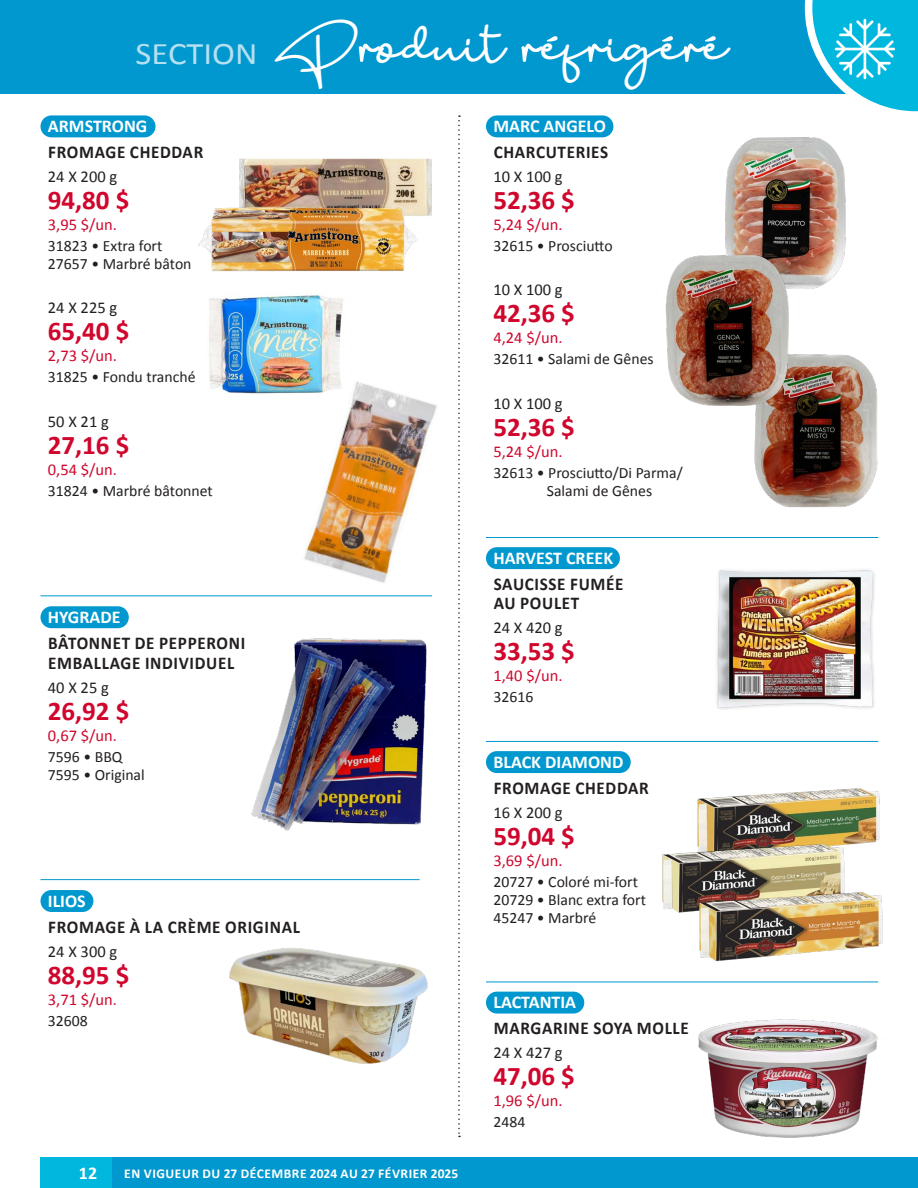
<style>
.page{position:relative;width:918px;height:1188px;background:#fff}
.page>*{position:absolute;margin:0;border:0;box-sizing:border-box;transform-origin:0 0}
.t1{font:36px "The Bohemian Free";color:#fff;scale:1.1 1}
.t2{font:700 27px "Calibri";color:#d0062d}
.t3{font:700 18px/19.5px "Calibri";letter-spacing:.04em;color:#231f20;scale:.95 1}
.t4{font:700 18px "Calibri";color:#fff}
.t5{font:16.5px "Calibri";color:#d0062d}
.t6{font:16.5px "Calibri";color:#231f20}
.t7{font:15.75px "Calibri";color:#231f20}
.t8{font:700 13.5px "Calibri";letter-spacing:.04em;color:#fff}
.s1{font-family:"I Love Glitter";font-size:46.2px}
</style>
<div class="page">
<img style="left:251px;top:638px;width:176px;height:193px">
<div style="left:41px;top:115px;width:115px;height:22px;background:#0098ce;border-radius:11px"></div>
<svg style="left:458px;top:115px;width:2px;height:1022px"></svg>
<div style="left:0;top:0;width:918px;height:93px;background:#0098ce"></div>
<svg style="left:805px;top:0;width:113px;height:112px"></svg>
<svg style="left:547px;top:36px;width:11px;height:6px"></svg>
<svg style="left:662px;top:36px;width:11px;height:6px"></svg>
<svg style="left:705px;top:36px;width:11px;height:6px"></svg>
<div style="left:41px;top:606px;width:88px;height:22px;background:#0098ce;border-radius:11px"></div>
<hr style="left:40px;top:595px;width:392px;height:1px;background:#0098ce">
<img style="left:209px;top:295px;width:134px;height:100px">
<div style="left:41px;top:890px;width:52px;height:22px;background:#0098ce;border-radius:11px"></div>
<hr style="left:40px;top:879px;width:380px;height:1px;background:#0098ce">
<img style="left:229px;top:948px;width:199px;height:116px">
<div style="left:486px;top:115px;width:127px;height:22px;background:#0098ce;border-radius:11px"></div>
<img style="left:754px;top:354px;width:124px;height:154px">
<img style="left:725px;top:137px;width:121px;height:152px">
<img style="left:665px;top:251px;width:127px;height:157px">
<div style="left:486px;top:547px;width:134px;height:22px;background:#0098ce;border-radius:11px"></div>
<div style="left:486px;top:751px;width:145px;height:22px;background:#0098ce;border-radius:11px"></div>
<div style="left:486px;top:992px;width:98px;height:22px;background:#0098ce;border-radius:11px"></div>
<hr style="left:486px;top:537px;width:392px;height:1px;background:#0098ce">
<hr style="left:486px;top:741px;width:392px;height:1px;background:#0098ce">
<hr style="left:486px;top:982px;width:392px;height:1px;background:#0098ce">
<img style="left:717px;top:570px;width:158px;height:139px">
<img style="left:301px;top:380px;width:136px;height:203px">
<img style="left:239px;top:158px;width:193px;height:58px">
<img style="left:198px;top:203px;width:222px;height:68px">
<img style="left:698px;top:1019px;width:180px;height:119px">
<img style="left:697px;top:788px;width:183px;height:57px">
<img style="left:662px;top:845px;width:183px;height:68px">
<img style="left:697px;top:891px;width:186px;height:71px">
<div style="left:109px;top:1158px;width:809px;height:30px;background:#0098ce"></div>
<div style="left:40px;top:1158px;width:72px;height:30px;background:#00b7dd"></div>
<p class="t1" style="left:136px;top:25px;width:544px"><sub>SECTION</sub> <sub>P</sub><span class="s1">r</span>oduit <span class="s1">r</span>éf<span class="s1">r</span>igé<span class="s1">r</span>é</p>
<p class="t4" style="left:48px;top:114px;width:101px">ARMSTRONG</p>
<p class="t3" style="left:48px;top:142px;width:165px">FROMAGE CHEDDAR</p>
<p class="t6" style="left:48px;top:166px;width:71px">24 X 200 g</p>
<p class="t2" style="left:48px;top:183px;width:83px">94,80 $</p>
<p class="t5" style="left:48px;top:214px;width:71px">3,95 $/un.</p>
<p class="t7" style="left:48px;top:236px;width:116px">31823 • Extra fort</p>
<p class="t7" style="left:48px;top:254px;width:145px">27657 • Marbré bâton</p>
<p class="t6" style="left:48px;top:298px;width:71px">24 X 225 g</p>
<p class="t2" style="left:48px;top:314px;width:83px">65,40 $</p>
<p class="t5" style="left:48px;top:346px;width:71px">2,73 $/un.</p>
<p class="t7" style="left:48px;top:367px;width:149px">31825 • Fondu tranché</p>
<p class="t6" style="left:48px;top:411px;width:62px">50 X 21 g</p>
<p class="t2" style="left:48px;top:427px;width:83px">27,16 $</p>
<p class="t5" style="left:48px;top:459px;width:71px">0,54 $/un.</p>
<p class="t7" style="left:48px;top:481px;width:167px">31824 • Marbré bâtonnet</p>
<p class="t4" style="left:48px;top:605px;width:74px">HYGRADE</p>
<p class="t3" style="left:48px;top:633px;width:209px">BÂTONNET DE PEPPERONI<br>EMBALLAGE INDIVIDUEL</p>
<p class="t6" style="left:48px;top:677px;width:62px">40 X 25 g</p>
<p class="t2" style="left:48px;top:693px;width:83px">26,92 $</p>
<p class="t5" style="left:48px;top:725px;width:71px">0,67 $/un.</p>
<p class="t7" style="left:48px;top:746px;width:76px">7596 • BBQ</p>
<p class="t7" style="left:48px;top:764px;width:98px">7595 • Original</p>
<p class="t4" style="left:48px;top:889px;width:39px">ILIOS</p>
<p class="t3" style="left:48px;top:917px;width:266px">FROMAGE À LA CRÈME ORIGINAL</p>
<p class="t6" style="left:48px;top:941px;width:71px">24 X 300 g</p>
<p class="t2" style="left:48px;top:958px;width:83px">88,95 $</p>
<p class="t5" style="left:48px;top:989px;width:71px">3,71 $/un.</p>
<p class="t7" style="left:48px;top:1011px;width:41px">32608</p>
<p class="t4" style="left:79px;top:1161px;width:20px">12</p>
<p class="t8" style="left:124px;top:1165px;width:335px">EN VIGUEUR DU 27 DÉCEMBRE 2024 AU 27 FÉVRIER 2025</p>
<p class="t4" style="left:493px;top:114px;width:114px">MARC ANGELO</p>
<p class="t3" style="left:494px;top:142px;width:122px">CHARCUTERIES</p>
<p class="t6" style="left:493px;top:166px;width:71px">10 X 100 g</p>
<p class="t2" style="left:493px;top:183px;width:83px">52,36 $</p>
<p class="t5" style="left:493px;top:214px;width:71px">5,24 $/un.</p>
<p class="t7" style="left:493px;top:236px;width:121px">32615 • Prosciutto</p>
<p class="t6" style="left:493px;top:280px;width:71px">10 X 100 g</p>
<p class="t2" style="left:493px;top:296px;width:83px">42,36 $</p>
<p class="t5" style="left:493px;top:328px;width:71px">4,24 $/un.</p>
<p class="t7" style="left:493px;top:349px;width:162px">32611 • Salami de Gênes</p>
<p class="t6" style="left:493px;top:393px;width:71px">10 X 100 g</p>
<p class="t2" style="left:493px;top:409px;width:83px">52,36 $</p>
<p class="t5" style="left:493px;top:441px;width:71px">5,24 $/un.</p>
<p class="t7" style="left:493px;top:463px;width:191px">32613 • Prosciutto/Di Parma/</p>
<p class="t7" style="left:547px;top:481px;width:107px">Salami de Gênes</p>
<p class="t4" style="left:493px;top:546px;width:121px">HARVEST CREEK</p>
<p class="t3" style="left:494px;top:574px;width:138px">SAUCISSE FUMÉE</p>
<p class="t3" style="left:494px;top:594px;width:92px">AU POULET</p>
<p class="t6" style="left:493px;top:618px;width:71px">24 X 420 g</p>
<p class="t2" style="left:493px;top:634px;width:83px">33,53 $</p>
<p class="t5" style="left:493px;top:666px;width:71px">1,40 $/un.</p>
<p class="t7" style="left:493px;top:687px;width:41px">32616</p>
<p class="t4" style="left:493px;top:750px;width:131px">BLACK DIAMOND</p>
<p class="t3" style="left:494px;top:778px;width:165px">FROMAGE CHEDDAR</p>
<p class="t6" style="left:493px;top:802px;width:71px">16 X 200 g</p>
<p class="t2" style="left:493px;top:819px;width:83px">59,04 $</p>
<p class="t5" style="left:493px;top:850px;width:71px">3,69 $/un.</p>
<p class="t7" style="left:493px;top:872px;width:146px">20727 • Coloré mi-fort</p>
<p class="t7" style="left:493px;top:890px;width:154px">20729 • Blanc extra fort</p>
<p class="t7" style="left:493px;top:908px;width:104px">45247 • Marbré</p>
<p class="t4" style="left:493px;top:991px;width:84px">LACTANTIA</p>
<p class="t3" style="left:494px;top:1019px;width:207px">MARGARINE SOYA MOLLE</p>
<p class="t6" style="left:493px;top:1042px;width:71px">24 X 427 g</p>
<p class="t2" style="left:493px;top:1059px;width:83px">47,06 $</p>
<p class="t5" style="left:493px;top:1090px;width:71px">1,96 $/un.</p>
<p class="t7" style="left:493px;top:1112px;width:33px">2484</p>
</div>
